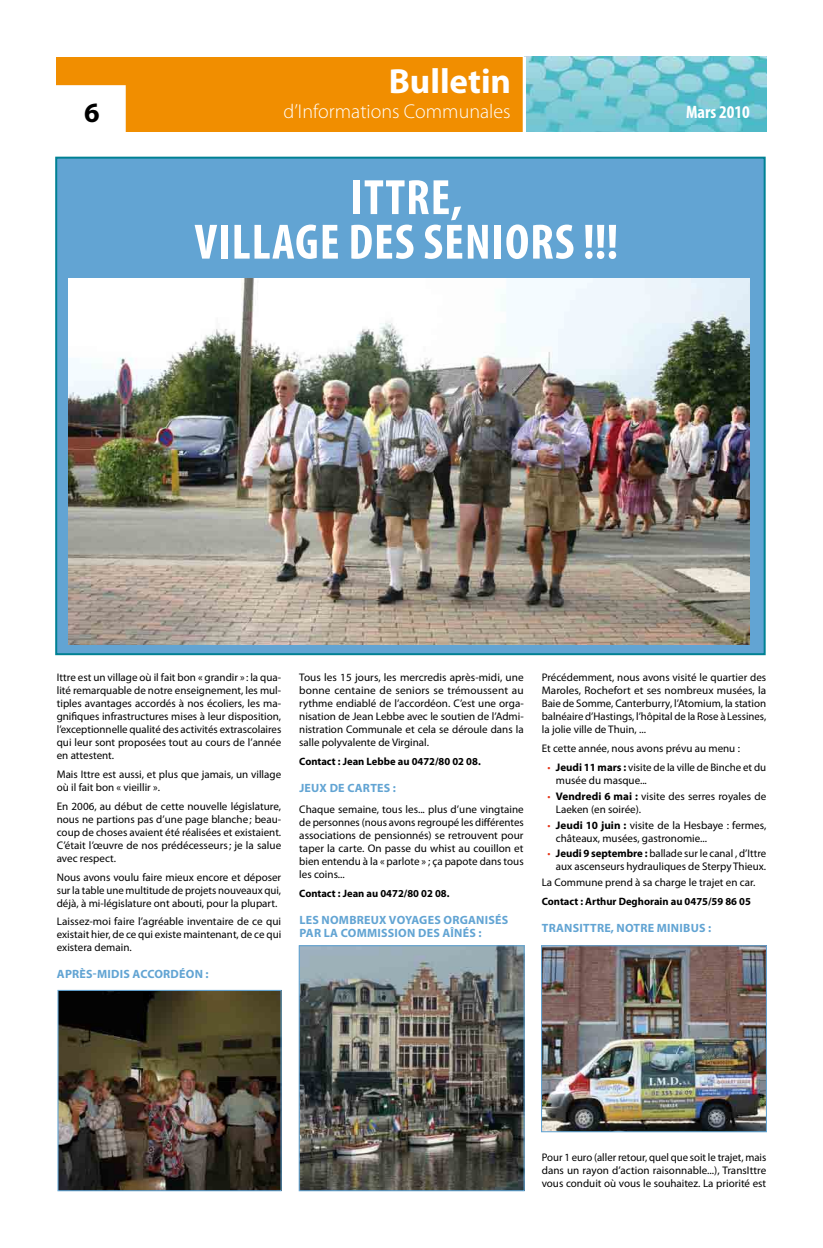
<style>
.page{position:relative;width:823px;height:1248px;background:#fff}
.page>*{position:absolute;margin:0;border:0;box-sizing:border-box;transform-origin:0 0}
.t1{font:700 condensed 50px/44.5px "Myriad Pro";letter-spacing:.02em;color:#fff;text-align:center}
.t2{font:700 35px "Myriad Pro";color:#fff}
.t3{font:700 28px "Myriad Pro";color:#000}
.t4{font:300 20px "Myriad Pro";color:#fff}
.t5{font:700 condensed 18px "Myriad Pro";color:#fff}
.t6{font:700 12px/13px "Myriad Pro";letter-spacing:.02em;color:#62a4d3}
.t7{font:11px/13px "Myriad Pro";color:#000;text-align:justify}
.t8{font:700 10.7px "Myriad Pro";color:#000}
.s1{color:#e53517}
.s2{font-weight:700}
</style>
<div class="page">
<div style="left:55px;top:157px;width:710px;height:498px;background:#62a4d3;border:2px solid #008193"></div>
<div style="left:57px;top:57px;width:477px;height:74px;background:#f18e00"></div>
<img style="left:525px;top:57px;width:240px;height:75px">
<hr style="left:522px;top:57px;width:3px;height:75px;background:#fff">
<div style="left:56px;top:85px;width:70px;height:47px;background:#fff;border:2px solid #fff"></div>
<img style="left:542px;top:947px;width:222px;height:183px">
<div style="left:540px;top:945px;width:226px;height:187px;border:1px solid #62a4d3"></div>
<img style="left:300px;top:947px;width:222px;height:242px">
<div style="left:298px;top:945px;width:226px;height:246px;border:1px solid #62a4d3"></div>
<img style="left:68px;top:278px;width:680px;height:366px">
<img style="left:59px;top:991px;width:220px;height:198px">
<div style="left:57px;top:989px;width:224px;height:202px;border:1px solid #62a4d3"></div>
<h2 class="t2" style="left:388px;top:58px;width:124px">BULLETIN</h2>
<h3 class="t4" style="left:283px;top:100px;width:228px">d’Informations Communales</h3>
<h3 class="t3" style="left:84px;top:94px;width:17px">6</h3>
<h3 class="t5" style="left:685px;top:101px;width:65px">MARS 2010</h3>
<h1 class="t1" style="left:194px;top:174px;width:425px">ITTRE,<br>VILLAGE DES SEN IORS !!!</h1>
<p class="t7" style="left:57px;top:671px;width:226px">Ittre est un village où il fait bon « grandir » : la qua&shy;lité remarquable de notre enseignement, les mul&shy;tiples avantages accordés à nos écoliers, les ma&shy;gnifiques infrastructures mises à leur disposition, l’exceptionnelle qualité des activités extrascolaires qui leur sont proposées tout au cours de l’année en attestent.</p>
<p class="t7" style="left:57px;top:767px;width:226px">Mais Ittre est aussi, et plus que jamais, un village où il fait bon « vieillir ».</p>
<p class="t7" style="left:57px;top:799px;width:226px">En 2006, au début de cette nouvelle législature, nous ne partions pas d’une page blanche ; beau&shy;coup de choses avaient été réalisées et existaient.<br>C’était l’œuvre de nos prédécesseurs; je la salue avec respect.</p>
<p class="t7" style="left:57px;top:870px;width:226px">Nous avons voulu faire mieux encore et déposer sur la table une multitude de projets nouveaux qui, déjà, à mi-législature ont abouti, pour la plupart.</p>
<p class="t7" style="left:57px;top:914px;width:226px">Laissez-moi faire l’agréable inventaire de ce qui existait hier, de ce qui existe maintenant, de ce qui existera demain.</p>
<p class="t6" style="left:57px;top:967px;width:123px">APRÈS-MIDIS ACCORDÉON</p>
<p class="t6" style="left:205px;top:967px;width:5px">:</p>
<p class="t7" style="left:299px;top:671px;width:226px">Tous les 15 jours, les mercredis après-midi, une bonne centaine de seniors se trémoussent au rythme endiablé de l’accordéon. C’est une orga&shy;nisation de Jean Lebbe avec le soutien de l’Admi&shy;nistration Communale et cela se déroule dans la salle polyvalente de Virginal.</p>
<p class="t8" style="left:299px;top:754px;width:183px">CONTACT : JEAN LEBBE AU 0472/80 02 08.</p>
<p class="t6" style="left:299px;top:780px;width:98px">JEUX DE CARTES :</p>
<p class="t7" style="left:299px;top:802px;width:226px">Chaque semaine, tous les... plus d’une vingtaine de personnes (nous avons regroupé les différentes associations de pensionnés) se retrouvent pour taper la carte. On passe du whist au couillon et bien entendu à la « parlote » ; ça papote dans tous les coins...</p>
<p class="t8" style="left:299px;top:885px;width:152px">CONTACT : JEAN AU 0472/80 02 08.</p>
<p class="t6" style="left:299px;top:912px;width:210px">LES NOMBREUX VOYAGES ORGANISÉS<br>PAR LA COMMISSION DES AÎNÉS :</p>
<p class="t7" style="left:541px;top:671px;width:226px">Précédemment, nous avons visité le quartier des Maroles, Rochefort et ses nombreux musées, la Baie de Somme, Canterburry, l’Atomium, la station balnéaire d’Hastings, l’hôpital de la Rose à Lessines, la jolie ville de Thuin, ...</p>
<p class="t7" style="left:541px;top:741px;width:200px">Et cette année, nous avons prévu au menu :</p>
<p class="t7" style="left:555px;top:760px;width:211px;text-indent:-9px"><span class="s1">•</span> <span class="s2">JEUDI 11 MARS :</span> visite de la ville de Binche et du musée du masque...</p>
<p class="t7" style="left:555px;top:789px;width:212px;text-indent:-9px"><span class="s1">•</span> <span class="s2">VENDREDI 6 MAI :</span> visite des serres royales de<br>Laeken (en soirée).</p>
<p class="t7" style="left:555px;top:818px;width:212px;text-indent:-9px"><span class="s1">•</span> <span class="s2">JEUDI 10 JUIN :</span> visite de la Hesbaye : fermes, châteaux, musées, gastronomie...</p>
<p class="t7" style="left:547px;top:846px;width:220px;text-align:right"><span class="s1">•</span> <span class="s2">JEUDI 9 SEPTEMBRE :</span> ballade sur le canal , d’Ittre aux ascenseurs hydrauliques de Sterpy Thieux.</p>
<p class="t7" style="left:541px;top:875px;width:215px">La Commune prend à sa charge le trajet en car.</p>
<p class="t8" style="left:541px;top:893px;width:210px">CONTACT : ARTHUR DEGHORAIN AU 0475/59 86 05</p>
<p class="t6" style="left:541px;top:920px;width:84px">TRANSITTRE, NOT</p>
<p class="t6" style="left:640px;top:920px;width:72px">RE MINIBUS :</p>
<p class="t7" style="left:541px;top:1150px;width:226px">Pour 1 euro (aller retour, quel que soit le trajet, mais dans un rayon d’action raisonnable...), TransIttre vous conduit où vous le souhaitez. La priorité est</p>
</div>
